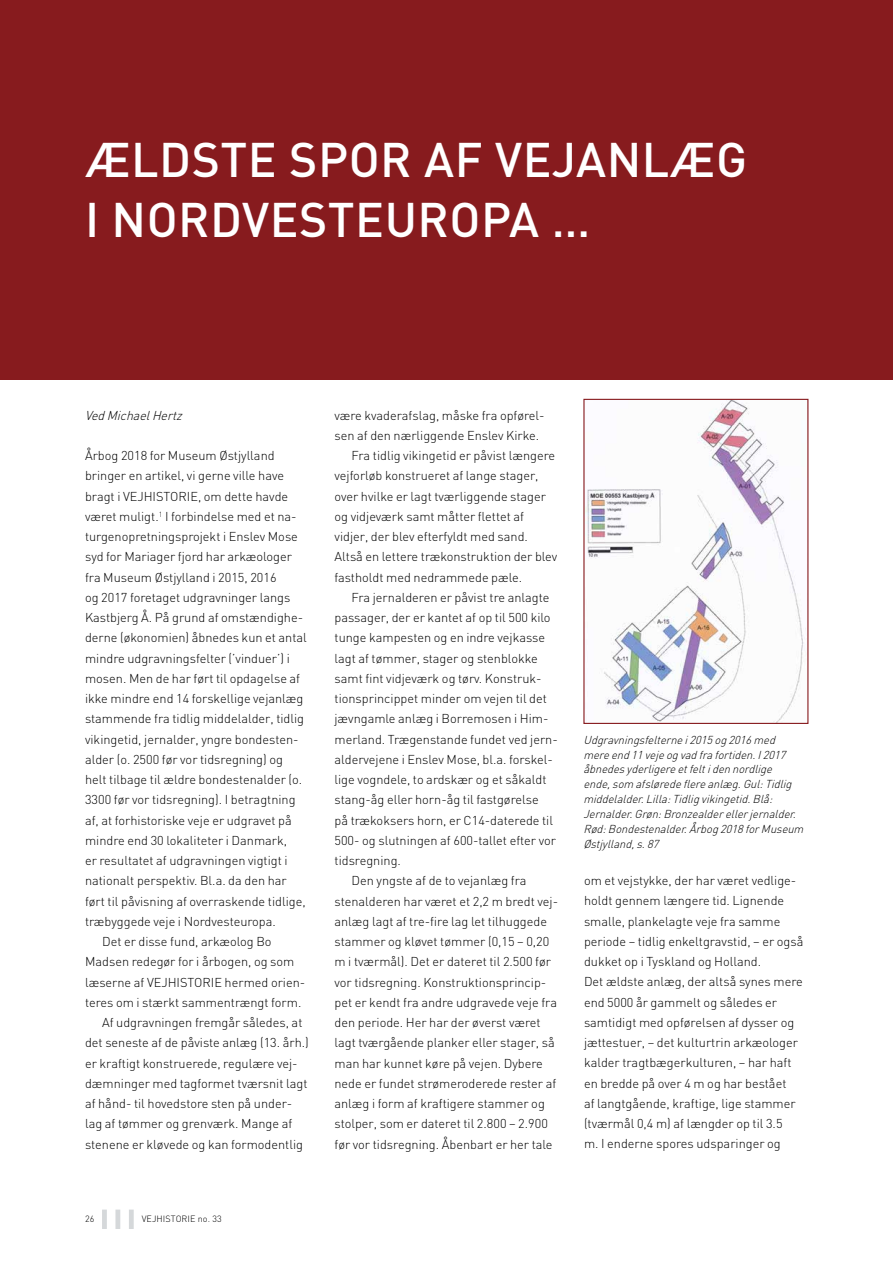
<style>
.page{position:relative;width:893px;height:1263px;background:#fff}
.page>*{position:absolute;margin:0;border:0;box-sizing:border-box;transform-origin:0 0}
.t1{font:500 48px/60.8px "DIN";letter-spacing:.01em;color:#fff}
.t2{font:300 12.75px/20.2px "DIN";color:#000}
.t3{font:italic 300 12.75px "DIN";color:#000}
.t4{font:italic 300 11.4px/14.9px "DIN";color:#000}
.t5{font:300 9px "DIN";letter-spacing:.01em;color:#000}
</style>
<div class="page">
<div style="left:102px;top:1209px;width:5px;height:20px;background:#d5d8da"></div>
<div style="left:129px;top:1209px;width:5px;height:20px;background:#d5d8da"></div>
<div style="left:115px;top:1209px;width:5px;height:20px;background:#d5d8da"></div>
<div style="left:0;top:0;width:893px;height:379px;background:#871b1e"></div>
<img style="left:585px;top:401px;width:221px;height:321px">
<div style="left:583px;top:399px;width:225px;height:325px;border:1px solid #871b1e"></div>
<h1 class="t1" style="left:85px;top:127px;width:664px">ÆLDSTE SPOR AF VEJANLÆG<br>I NORDVESTEUROPA …</h1>
<p class="t3" style="left:85px;top:407px;width:102px">VedMichaelHertz</p>
<p class="t2" style="left:85px;top:445px;width:191px">Årbog 2018 for Museum Østjylland</p>
<p class="t2" style="left:85px;top:465px;width:200px">bringer en artikel, vi gerne ville have</p>
<p class="t2" style="left:85px;top:486px;width:205px">bragt i VEJHISTORIE, om dette havde</p>
<p class="t2" style="left:85px;top:506px;width:213px">været muligt.<sup>1</sup> I forbindelse med et na-</p>
<p class="t2" style="left:85px;top:526px;width:214px">turgenopretningsprojekt i Enslev Mose</p>
<p class="t2" style="left:85px;top:546px;width:209px">syd for Mariager fjord har arkæologer</p>
<p class="t2" style="left:85px;top:567px;width:193px">fra Museum Østjylland i 2015, 2016</p>
<p class="t2" style="left:85px;top:587px;width:207px">og 2017 foretaget udgravninger langs</p>
<p class="t2" style="left:85px;top:607px;width:220px">Kastbjerg Å. På grund af omstændighe-</p>
<p class="t2" style="left:85px;top:627px;width:223px">derne (økonomien) åbnedes kun et antal</p>
<p class="t2" style="left:85px;top:648px;width:206px">mindre udgravningsfelter (’vinduer’) i</p>
<p class="t2" style="left:85px;top:668px;width:217px">mosen. Men de har ført til opdagelse af</p>
<p class="t2" style="left:85px;top:688px;width:220px">ikke mindre end 14 forskellige vejanlæg</p>
<p class="t2" style="left:85px;top:708px;width:221px">stammende fra tidlig middelalder, tidlig</p>
<p class="t2" style="left:85px;top:729px;width:215px">vikingetid, jernalder, yngre bondesten-</p>
<p class="t2" style="left:85px;top:749px;width:199px">alder (o. 2500 før vor tidsregning) og</p>
<p class="t2" style="left:85px;top:769px;width:219px">helt tilbage til ældre bondestenalder (o.</p>
<p class="t2" style="left:85px;top:789px;width:212px">3300 før vor tidsregning). I betragtning</p>
<p class="t2" style="left:85px;top:810px;width:208px">af, at forhistoriske veje er udgravet på</p>
<p class="t2" style="left:85px;top:830px;width:204px">mindre end 30 lokaliteter i Danmark,</p>
<p class="t2" style="left:85px;top:850px;width:204px">er resultatet af udgravningen vigtigt i</p>
<p class="t2" style="left:85px;top:870px;width:203px">nationalt perspektiv. Bl.a. da den har</p>
<p class="t2" style="left:85px;top:891px;width:222px">ført til påvisning af overraskende tidlige,</p>
<p class="t2" style="left:85px;top:911px;width:192px">træbyggede veje i Nordvesteuropa.</p>
<p class="t2" style="left:102px;top:931px;width:171px">Det er disse fund, arkæolog Bo</p>
<p class="t2" style="left:85px;top:951px;width:211px">Madsen redegør for i årbogen, og som</p>
<p class="t2" style="left:85px;top:972px;width:222px">læserne af VEJHISTORIE hermed orien-</p>
<p class="t2" style="left:85px;top:992px;width:218px">teres om i stærkt sammentrængt form.</p>
<p class="t2" style="left:102px;top:1012px;width:202px">Af udgravningen fremgår således, at</p>
<p class="t2" style="left:85px;top:1032px;width:225px">det seneste af de påviste anlæg (13. årh.)</p>
<p class="t2" style="left:85px;top:1053px;width:214px">er kraftigt konstruerede, regulære vej-</p>
<p class="t2" style="left:85px;top:1073px;width:224px">dæmninger med tagformet tværsnit lagt</p>
<p class="t2" style="left:85px;top:1093px;width:209px">af hånd- til hovedstore sten på under-</p>
<p class="t2" style="left:85px;top:1113px;width:209px">lag af tømmer og grenværk. Mange af</p>
<p class="t2" style="left:85px;top:1134px;width:220px">stenene er kløvede og kan formodentlig</p>
<p class="t5" style="left:85px;top:1213px;width:11px">26</p>
<p class="t5" style="left:142px;top:1213px;width:81px">VEJHISTORIE no. 33</p>
<p class="t2" style="left:334px;top:405px;width:212px">være kvaderafslag, måske fra opførel-</p>
<p class="t2" style="left:334px;top:425px;width:206px">sen af den nærliggende Enslev Kirke.</p>
<p class="t2" style="left:351px;top:445px;width:205px">Fra tidlig vikingetid er påvist længere</p>
<p class="t2" style="left:334px;top:465px;width:205px">vejforløb konstrueret af lange stager,</p>
<p class="t2" style="left:334px;top:486px;width:213px">over hvilke er lagt tværliggende stager</p>
<p class="t2" style="left:334px;top:506px;width:191px">og vidjeværk samt måtter flettet af</p>
<p class="t2" style="left:334px;top:526px;width:195px">vidjer, der blev efterfyldt med sand.</p>
<p class="t2" style="left:334px;top:546px;width:224px">Altså en lettere trækonstruktion der blev</p>
<p class="t2" style="left:334px;top:567px;width:189px">fastholdt med nedrammede pæle.</p>
<p class="t2" style="left:351px;top:587px;width:199px">Fra jernalderen er påvist tre anlagte</p>
<p class="t2" style="left:334px;top:607px;width:218px">passager, der er kantet af op til 500 kilo</p>
<p class="t2" style="left:334px;top:627px;width:212px">tunge kampesten og en indre vejkasse</p>
<p class="t2" style="left:334px;top:648px;width:205px">lagt af tømmer, stager og stenblokke</p>
<p class="t2" style="left:334px;top:668px;width:209px">samt fint vidjeværk og tørv. Konstruk-</p>
<p class="t2" style="left:334px;top:688px;width:214px">tionsprincippet minder om vejen til det</p>
<p class="t2" style="left:334px;top:708px;width:215px">jævngamle anlæg i Borremosen i Him-</p>
<p class="t2" style="left:334px;top:729px;width:225px">merland. Trægenstande fundet ved jern-</p>
<p class="t2" style="left:334px;top:749px;width:220px">aldervejene i Enslev Mose, bl.a. forskel-</p>
<p class="t2" style="left:334px;top:769px;width:213px">lige vogndele, to ardskær og et såkaldt</p>
<p class="t2" style="left:334px;top:789px;width:206px">stang-åg eller horn-åg til fastgørelse</p>
<p class="t2" style="left:334px;top:810px;width:220px">på trækoksers horn, er C14-daterede til</p>
<p class="t2" style="left:334px;top:830px;width:223px">500- og slutningen af 600-tallet efter vor</p>
<p class="t2" style="left:334px;top:850px;width:68px">tidsregning.</p>
<p class="t2" style="left:351px;top:870px;width:177px">Den yngste af de to vejanlæg fra</p>
<p class="t2" style="left:334px;top:891px;width:225px">stenalderen har været et 2,2 m bredt vej-</p>
<p class="t2" style="left:334px;top:911px;width:214px">anlæg lagt af tre-fire lag let tilhuggede</p>
<p class="t2" style="left:334px;top:931px;width:216px">stammer og kløvet tømmer (0,15 – 0,20</p>
<p class="t2" style="left:334px;top:951px;width:218px">m i tværmål). Det er dateret til 2.500 før</p>
<p class="t2" style="left:334px;top:972px;width:213px">vor tidsregning. Konstruktionsprincip-</p>
<p class="t2" style="left:334px;top:992px;width:224px">pet er kendt fra andre udgravede veje fra</p>
<p class="t2" style="left:334px;top:1012px;width:208px">den periode. Her har der øverst været</p>
<p class="t2" style="left:334px;top:1032px;width:222px">lagt tværgående planker eller stager, så</p>
<p class="t2" style="left:334px;top:1053px;width:210px">man har kunnet køre på vejen. Dybere</p>
<p class="t2" style="left:334px;top:1073px;width:223px">nede er fundet strømeroderede rester af</p>
<p class="t2" style="left:334px;top:1093px;width:212px">anlæg i form af kraftigere stammer og</p>
<p class="t2" style="left:334px;top:1113px;width:215px">stolper, som er dateret til 2.800 – 2.900</p>
<p class="t2" style="left:334px;top:1134px;width:219px">før vor tidsregning. Åbenbart er her tale</p>
<p class="t4" style="left:583px;top:732px;width:225px">Udgravningsfelternei2015og2016med mereend11vejeogvadfrafortiden.I2017 åbnedesyderligereetfeltidennordlige ende,som afsløredeflereanlæg.Gul:Tidlig middelalder.Lilla:Tidligvikingetid.Blå:<br>Jernalder.Grøn:Bronzealderellerjernalder.<br>Rød:Bondestenalder.Årbog2018forMuseum Østjylland,s.87</p>
<p class="t2" style="left:584px;top:870px;width:221px">om et vejstykke, der har været vedlige&shy;holdt gennem længere tid. Lignende smalle, plankelagte veje fra samme periode – tidlig enkeltgravstid, – er også dukket op i Tyskland og Holland.<br>Det ældste anlæg, der altså synes mere end 5000 år gammelt og således er samtidigt med opførelsen af dysser og jættestuer, – det kulturtrin arkæologer kalder tragtbægerkulturen, – har haft en bredde på over 4 m og har bestået<br>af langtgående, kraftige, lige stammer (tværmål 0,4 m) af længder op til 3.5<br>m. I enderne spores udsparinger og</p>
</div>
